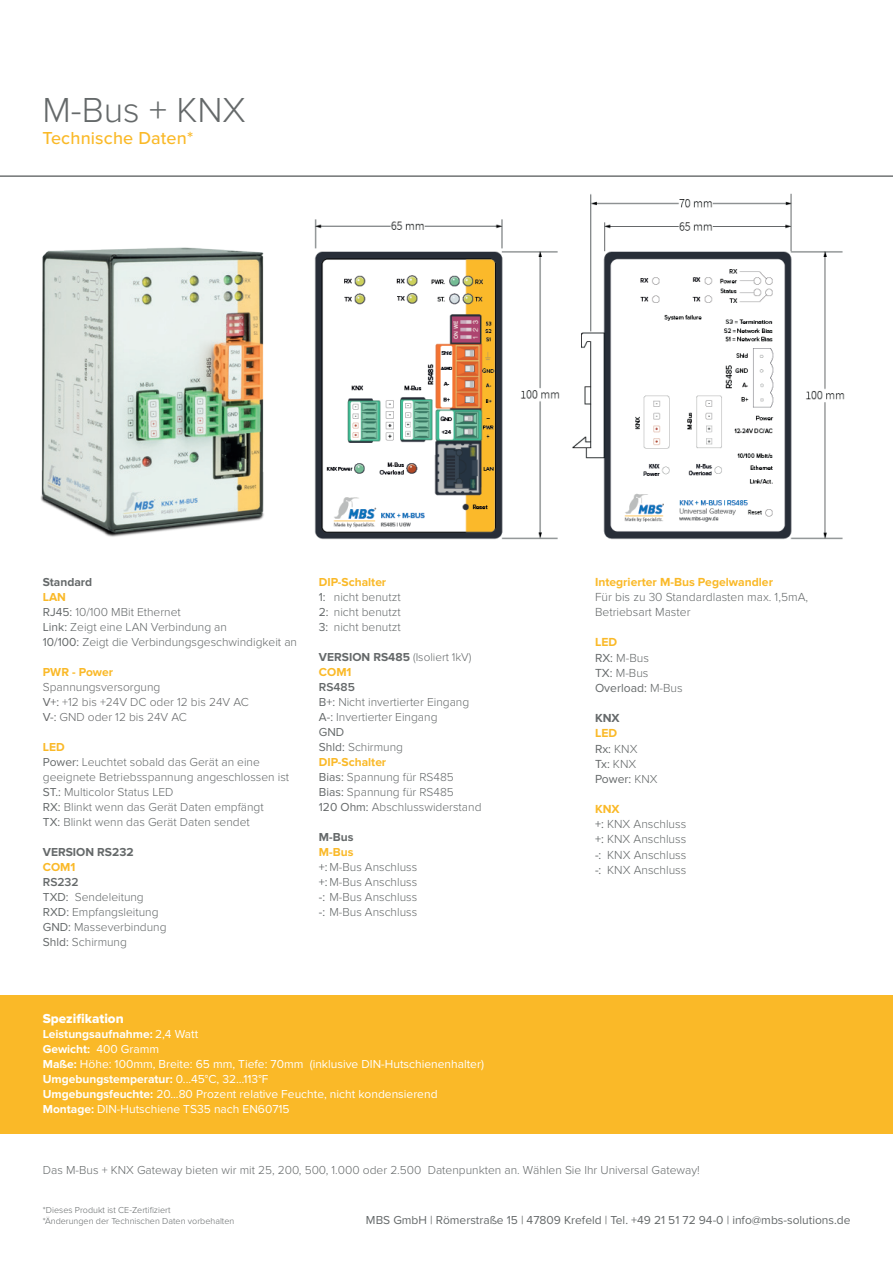
<style>
.page{position:relative;width:893px;height:1263px;background:#fff}
.page>*{position:absolute;margin:0;border:0;box-sizing:border-box;transform-origin:0 0}
.t1{font:300 36px "Proxima Nova";color:#65696a}
.t2{font:500 18px "Proxima Nova";letter-spacing:.01em;color:#fab928}
.t3{font:13.5px "Proxima Nova Extrabld";color:#fff}
.t4{font:300 12.15px/15.1px "Proxima Nova";color:#65696a}
.t5{font:12.15px/15.1px "Proxima Nova";color:#65696a}
.t6{font:700 12.15px "Proxima Nova";color:#fab928}
.t7{font:700 12.15px "Proxima Nova";color:#65696a}
.t8{font:300 12px/15px "Proxima Nova";color:#65696a}
.t9{font:12px/15px "Proxima Nova";color:#fff}
.t10{font:12px "Proxima Nova";color:#65696a}
.t11{font:300 12px/15px "Proxima Nova";color:#666869}
.t12{font:700 12px "Proxima Nova";color:#65696a}
.t13{font:700 12px "Proxima Nova";color:#fab928}
.t14{font:300 11.7px "Proxima Nova";color:#65696a}
.t15{font:300 9px/11.2px "Proxima Nova";color:#65696a}
.s1{font-weight:700;color:#fab928}
.s2{font-weight:400}
.s3{font-weight:600}
.s4{font-weight:700;font-size:12px}
.s5{font-weight:700}
.s6{font-weight:300}
.s7{font-weight:300;font-size:12px}
</style>
<div class="page">
<div style="left:0;top:995px;width:893px;height:138px;background:#fab928"></div>
<hr style="left:0;top:176px;width:893px;height:1px;background:#292d2f">
<img style="left:41px;top:247px;width:223px;height:290px">
<img style="left:314px;top:193px;width:531px;height:347px">
<h1 class="t1" style="left:43px;top:89px;width:205px">M-Bus + KNX</h1>
<h2 class="t2" style="left:43px;top:128px;width:152px">Technische Daten*</h2>
<p class="t12" style="left:43px;top:575px;width:51px">Standard</p>
<p class="t8" style="left:43px;top:589px;width:256px"><span class="s1">LAN<br></span><span class="s2">RJ45:</span> 10/100 MBit Ethernet<br><span class="s2">Link:</span> Zeigt eine LAN Verbindung an<br><span class="s2">10/100:</span> Zeigt die Verbindungsgeschwindigkeit an</p>
<p class="t13" style="left:43px;top:665px;width:72px">PWR - Power</p>
<p class="t11" style="left:43px;top:679px;width:207px">Spannungsversorgung<br><span class="s2">V+:</span> +12 bis +24V DC oder 12 bis 24V AC<br><span class="s2">V-:</span> GND oder 12 bis 24V AC</p>
<p class="t8" style="left:43px;top:739px;width:248px"><span class="s1">LED<br></span><span class="s2">Power:</span> Leuchtet sobald das Gerät an eine geeignete Betriebsspannung angeschlossen ist<br><span class="s2">ST.:</span> Multicolor Status LED<br><span class="s2">RX:</span> Blinkt wenn das Gerät Daten empfängt<br><span class="s2">TX:</span> Blinkt wenn das Gerät Daten sendet</p>
<p class="t12" style="left:43px;top:845px;width:92px">VERSION RS232</p>
<p class="t13" style="left:43px;top:860px;width:34px">COM1</p>
<p class="t8" style="left:43px;top:874px;width:125px"><span class="s3">RS232<br></span><span class="s2">TXD:</span> Sendeleitung<br><span class="s2">RXD:</span> Empfangsleitung<br><span class="s2">GND:</span> Masseverbindung<br><span class="s2">Shld:</span> Schirmung</p>
<p class="t8" style="left:319px;top:574px;width:83px"><span class="s1">DIP-Schalter<br></span><span class="s2">1:</span> nicht benutzt<br><span class="s2">2:</span> nicht benutzt<br><span class="s2">3:</span> nicht benutzt</p>
<p class="t14" style="left:319px;top:650px;width:154px"><span class="s4">VERSION RS485</span> (Isoliert 1kV)</p>
<p class="t13" style="left:319px;top:665px;width:34px">COM1</p>
<p class="t8" style="left:319px;top:679px;width:164px"><span class="s3">RS485<br></span><span class="s2">B+:</span> Nicht invertierter Eingang<br><span class="s2">A-:</span> Invertierter Eingang<br><span class="s2">GND<br>Shld:</span> Schirmung<br><span class="s1">DIP-Schalter<br></span><span class="s2">Bias:</span> Spannung für RS485<br><span class="s2">Bias:</span> Spannung für RS485<br><span class="s2">120 Ohm:</span> Abschlusswiderstand</p>
<p class="t12" style="left:319px;top:830px;width:36px">M-Bus</p>
<p class="t8" style="left:319px;top:844px;width:100px"><span class="s1">M-Bus<br></span><span class="s2">+:</span>M-Bus Anschluss <span class="s2">+:</span>M-Bus Anschluss <span class="s2">-:</span> M-Bus Anschluss <span class="s2">-:</span> M-Bus Anschluss</p>
<p class="t3" style="left:43px;top:1011px;width:82px">Spezifikation</p>
<p class="t9" style="left:43px;top:1027px;width:443px"><span class="s5">Leistungsaufnahme:</span> 2,4 Watt<br><span class="s5">Gewicht:</span> 400 Gramm<br><span class="s5">Maße:</span> Höhe: 100mm, Breite: 65 mm, Tiefe: 70mm (inklusive DIN-Hutschienenhalter)<br><span class="s5">Umgebungstemperatur:</span> 0...45°C, 32…113°F<br><span class="s5">Umgebungsfeuchte:</span> 20...80 Prozent relative Feuchte, nicht kondensierend <span class="s5">Montage:</span> DIN-Hutschiene TS35 nach EN60715</p>
<p class="t6" style="left:595px;top:575px;width:179px">Integrierter M-Bus Pegelwandler</p>
<p class="t4" style="left:595px;top:590px;width:215px">Für bis zu 30 Standardlasten max. 1,5mA,<br>Betriebsart Master</p>
<p class="t5" style="left:595px;top:635px;width:89px"><span class="s1">LED<br></span>RX: <span class="s6">M-Bus<br></span>TX: <span class="s6">M-Bus<br></span>Overload: <span class="s6">M-Bus</span></p>
<p class="t7" style="left:595px;top:711px;width:26px">KNX</p>
<p class="t5" style="left:595px;top:726px;width:64px"><span class="s1">LED<br></span>Rx: <span class="s6">KNX<br></span>Tx: <span class="s6">KNX<br></span>Power: <span class="s7">KNX</span></p>
<p class="t4" style="left:595px;top:802px;width:93px"><span class="s1">KNX<br></span><span class="s2">+:</span> KNX Anschluss <span class="s2">+:</span> KNX Anschluss <span class="s2">-:</span> KNX Anschluss <span class="s2">-:</span> KNX Anschluss</p>
<p class="t8" style="left:43px;top:1163px;width:658px">Das M-Bus + KNX Gateway bieten wir mit 25, 200, 500, 1.000 oder 2.500 Datenpunkten an. Wählen Sie Ihr Universal Gateway!</p>
<p class="t10" style="left:366px;top:1213px;width:486px">MBS GmbH | Römerstraße 15 | 47809 Krefeld | Tel. +49 21 51 72 94-0 | info@mbs-solutions.de</p>
<p class="t15" style="left:43px;top:1204px;width:193px">*Dieses Produkt ist CE-Zertifiziert<br>*Änderungen der Technischen Daten vorbehalten</p>
</div>
